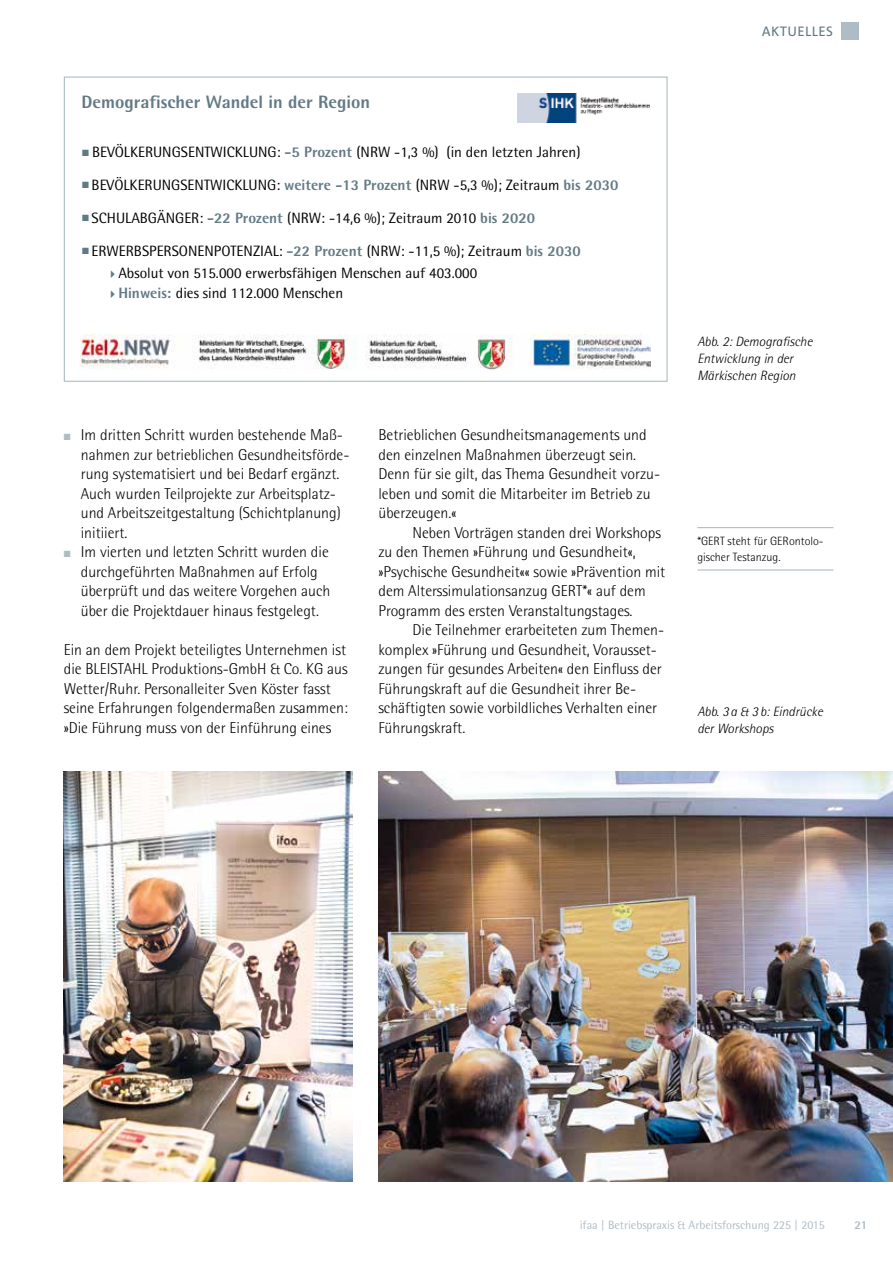
<style>
.page{position:relative;width:893px;height:1263px;background:#fff}
.page>*{position:absolute;margin:0;border:0;box-sizing:border-box;transform-origin:0 0}
.t1{font:800 18px "Rotis Semi Sans";color:#637a85}
.t2{font:300 15.75px/19.5px "Rotis Semi Sans";color:#000}
.t3{font:15px/22.5px "Rotis Semi Sans";color:#000}
.t4{font:italic 300 13.5px/17.2px "Rotis Semi Sans";color:#000}
.t5{font:13.5px "Corpid C1";letter-spacing:.03em;color:#637a85}
.t6{font:12px "Rotis Semi Sans";color:#aebdc5}
.t7{font:300 12px/15.8px "Rotis Semi Sans";color:#000}
.t8{font:800 12px "Rotis Semi Sans";color:#aebdc5}
.s1{color:#637a85}
.s2{font-weight:800;color:#637a85}
.s3{color:#aebdc5}
</style>
<div class="page">
<div style="left:842px;top:22px;width:17px;height:17px;background:#aebdc5"></div>
<img style="left:378px;top:772px;width:515px;height:409px">
<img style="left:517px;top:93px;width:133px;height:30px">
<img style="left:81px;top:334px;width:570px;height:36px">
<img style="left:64px;top:772px;width:289px;height:409px">
<hr style="left:697px;top:527px;width:136px;height:1px;background:#aebdc5">
<hr style="left:697px;top:569px;width:136px;height:2px;background:#aebdc5">
<p class="t1" style="left:81px;top:90px;width:290px">Demografischer Wandel in der Region</p>
<p class="t3" style="left:82px;top:141px;width:500px"><span class="s1">■</span> BEVÖLKERUNGSENTWICKLUNG: <span class="s2">-5 Prozent</span> (NRW -1,3 %) (in den letzten Jahren)</p>
<p class="t3" style="left:82px;top:173px;width:538px"><span class="s1">■</span> BEVÖLKERUNGSENTWICKLUNG: <span class="s2">weitere -13 Prozent</span> (NRW -5,3 %); Zeitraum <span class="s2">bis 2030</span></p>
<p class="t3" style="left:82px;top:206px;width:454px"><span class="s1">■</span> SCHULABGÄNGER: <span class="s2">-22 Prozent</span> (NRW: -14,6 %); Zeitraum 2010 <span class="s2">bis 2020</span></p>
<p class="t3" style="left:118px;top:239px;width:464px;text-indent:-36px"><span class="s1">■</span> ERWERBSPERSONENPOTENZIAL: <span class="s2">-22 Prozent</span> (NRW: -11,5 %); Zeitraum <span class="s2">bis 2030<br></span>Absolut von 515.000 erwerbsfähigen Menschen auf 403.000</p>
<p class="t3" style="left:118px;top:281px;width:226px"><span class="s2">Hinweis:</span> dies sind 112.000 Menschen</p>
<p class="t2" style="left:81px;top:425px;width:270px;text-indent:-17px"><span class="s3">■</span> Im dritten Schritt wurden bestehende Maß&shy;nahmen zur betrieblichen Gesundheitsförde&shy;rung systematisiert und bei Bedarf ergänzt.<br>Auch wurden Teilprojekte zur Arbeitsplatz&shy;und Arbeitszeitgestaltung (Schichtplanung) initiiert.</p>
<p class="t2" style="left:81px;top:542px;width:251px;text-indent:-17px"><span class="s3">■</span> Im vierten und letzten Schritt wurden die durchgeführten Maßnahmen auf Erfolg überprüft und das weitere Vorgehen auch über die Projektdauer hinaus festgelegt.</p>
<p class="t2" style="left:64px;top:640px;width:286px">Ein an dem Projekt beteiligtes Unternehmen ist die BLEISTAHL Produktions-GmbH &amp; Co. KG aus Wetter/Ruhr. Personalleiter Sven Köster fasst seine Erfahrungen folgendermaßen zusammen: »Die Führung muss von der Einführung eines</p>
<p class="t2" style="left:378px;top:425px;width:283px">Betrieblichen Gesundheitsmanagements und den einzelnen Maßnahmen überzeugt sein.<br>Denn für sie gilt, das Thema Gesundheit vorzu&shy;leben und somit die Mitarbeiter im Betrieb zu überzeugen.«</p>
<p class="t2" style="left:378px;top:523px;width:288px;text-indent:34px">Neben Vorträgen standen drei Workshops zu den Themen »Führung und Gesundheit«, »Psychische Gesundheit«« sowie »Prävention mit dem Alterssimulationsanzug GERT*« auf dem Programm des ersten Veranstaltungstages.</p>
<p class="t2" style="left:378px;top:620px;width:287px;text-indent:34px">Die Teilnehmer erarbeiteten zum Themen&shy;komplex »Führung und Gesundheit, Vorausset&shy;zungen für gesundes Arbeiten« den Einfluss der Führungskraft auf die Gesundheit ihrer Be&shy;schäftigten sowie vorbildliches Verhalten einer Führungskraft.</p>
<p class="t5" style="left:762px;top:23px;width:73px">AKTUELLES</p>
<p class="t4" style="left:697px;top:332px;width:117px">Abb. 2: Demografische<br>Entwicklung in der<br>Märkischen Region</p>
<p class="t7" style="left:697px;top:533px;width:126px">*GERT steht für GERontolo&shy;gischer Testanzug.</p>
<p class="t4" style="left:697px;top:702px;width:127px">Abb. 3 a &amp; 3 b: Eindrücke der Workshops</p>
<p class="t6" style="left:580px;top:1218px;width:247px">ifaa | Betriebspraxis &amp; Arbeitsforschung 225 | 2015</p>
<p class="t8" style="left:854px;top:1217px;width:14px">21</p>
</div>
